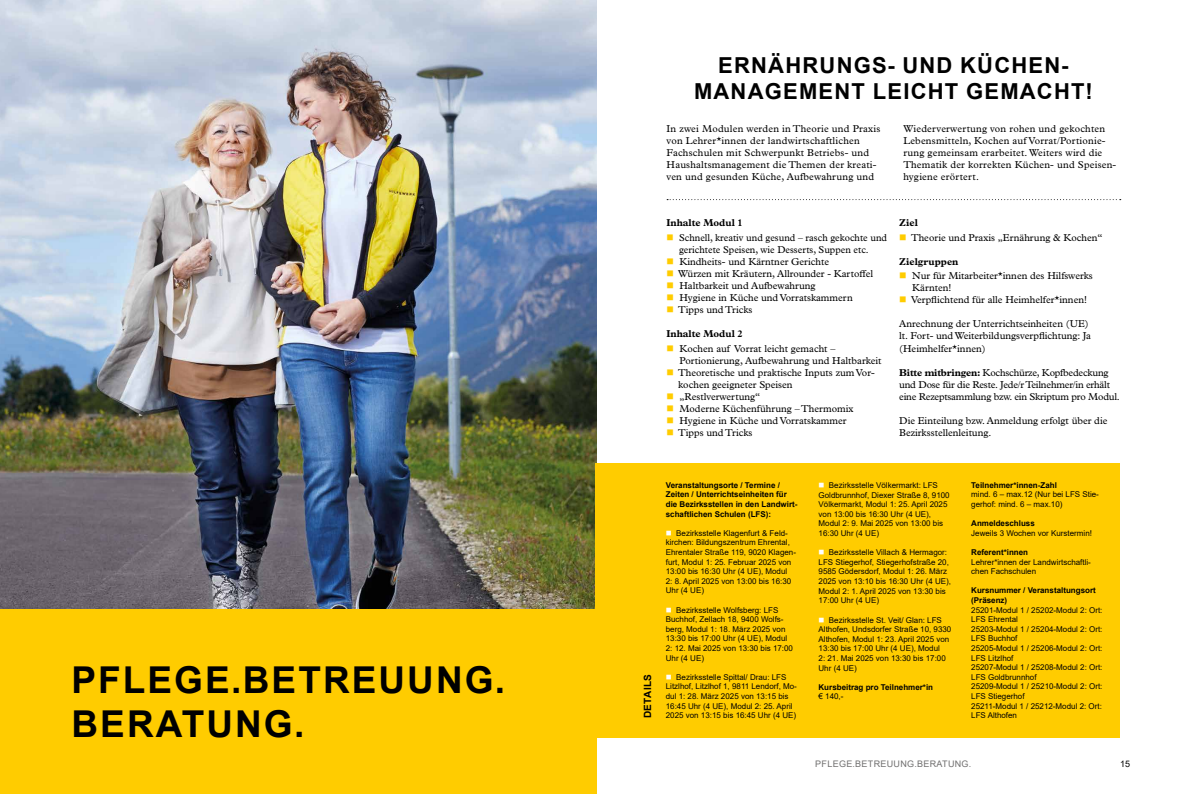
<style>
.page{position:relative;width:1191px;height:794px;background:#fff}
.page>*{position:absolute;margin:0;border:0;box-sizing:border-box;transform-origin:0 0}
.t1{font:700 37px/44.4px "Arial";letter-spacing:.055em;color:#000}
.t2{font:700 22px/26.4px "Arial";letter-spacing:.055em;color:#000;text-align:center}
.t3{font:10px/12px "Plantin MT Pro";color:#000}
.t4{font:10px/12px "Plantin MT Pro";letter-spacing:.02em;color:#000}
.t5{font:10px/12px "Plantin MT Pro";letter-spacing:-.02em;color:#000}
.t6{font:700 10px "Plantin MT Pro";color:#000}
.t7{font:700 10px "Arial";letter-spacing:.03em;color:#000}
.t8{font:9px "Arial";letter-spacing:.035em;color:#706f6f}
.t9{font:9px "Arial";color:#000}
.t10{font:8px/9.6px "Arial";color:#000}
.t11{font:700 8px/9.6px "Arial";color:#000}
.s1{color:#fc0}
.s2{font-weight:700}
.s3{color:#fff}
</style>
<div class="page">
<div style="left:0;top:609px;width:596px;height:185px;background:#fc0"></div>
<img style="left:0;top:0;width:596px;height:609px">
<svg style="left:667px;top:199px;width:453px;height:1px"></svg>
<div style="left:595px;top:463px;width:525px;height:274px;background:#fc0"></div>
<h1 class="t1" style="left:72px;top:658px;width:435px">PFLEGE.BETREUUNG.<br>BERATUNG.</h1>
<h2 class="t2" style="left:694px;top:52px;width:400px">ERNÄHRUNGS- UND KÜCHEN-<br>MANAGEMENT LEICHT GEMACHT!</h2>
<p class="t4" style="left:666px;top:123px;width:215px">In zwei Modulen werden in Theorie und Praxis von Lehrer*innen der landwirtschaftlichen Fachschulen mit Schwerpunkt Betriebs- und Haushaltsmanagement die Themen der kreati&shy;ven und gesunden Küche, Aufbewahrung und</p>
<p class="t4" style="left:903px;top:123px;width:214px">Wiederverwertung von rohen und gekochten Lebensmitteln, Kochen auf Vorrat/Portionie&shy;rung gemeinsam erarbeitet. Weiters wird die Thematik der korrekten Küchen- und Speisen&shy;hygiene erörtert.</p>
<p class="t6" style="left:666px;top:216px;width:78px">Inhalte Modul 1</p>
<p class="t3" style="left:666px;top:231px;width:222px;text-align:center"><span class="s1">■</span> Schnell, kreativ und gesund – rasch gekochte und gerichtete Speisen, wie Desserts, Suppen etc.</p>
<p class="t3" style="left:666px;top:255px;width:164px"><span class="s1">■</span> Kindheits- und Kärntner Gerichte</p>
<p class="t3" style="left:666px;top:267px;width:208px"><span class="s1">■</span> Würzen mit Kräutern, Allrounder - Kartoffel</p>
<p class="t3" style="left:666px;top:279px;width:151px"><span class="s1">■</span> Haltbarkeit und Aufbewahrung</p>
<p class="t3" style="left:666px;top:291px;width:188px"><span class="s1">■</span> Hygiene in Küche und Vorratskammern</p>
<p class="t3" style="left:666px;top:303px;width:88px"><span class="s1">■</span> Tipps und Tricks</p>
<p class="t6" style="left:666px;top:327px;width:78px">Inhalte Modul 2</p>
<p class="t3" style="left:679px;top:342px;width:204px;text-indent:-13px"><span class="s1">■</span> Kochen auf Vorrat leicht gemacht –<br>Portionierung, Aufbewahrung und Haltbarkeit</p>
<p class="t3" style="left:678px;top:366px;width:198px;text-indent:-12px"><span class="s1">■</span> Theoretische und praktische Inputs zum Vor&shy;kochen geeigneter Speisen</p>
<p class="t3" style="left:666px;top:390px;width:95px"><span class="s1">■</span> „Restlverwertung“</p>
<p class="t3" style="left:666px;top:402px;width:189px"><span class="s1">■</span> Moderne Küchenführung – Thermomix</p>
<p class="t3" style="left:666px;top:414px;width:182px"><span class="s1">■</span> Hygiene in Küche und Vorratskammer</p>
<p class="t3" style="left:666px;top:426px;width:88px"><span class="s1">■</span> Tipps und Tricks</p>
<p class="t6" style="left:899px;top:216px;width:20px">Ziel</p>
<p class="t3" style="left:899px;top:231px;width:205px"><span class="s1">■</span> Theorie und Praxis „Ernährung &amp; Kochen“</p>
<p class="t6" style="left:899px;top:255px;width:61px">Zielgruppen</p>
<p class="t3" style="left:912px;top:270px;width:182px;text-indent:-13px"><span class="s1">■</span> Nur für Mitarbeiter*innen des Hilfswerks<br>Kärnten!</p>
<p class="t3" style="left:899px;top:294px;width:189px"><span class="s1">■</span> Verpflichtend für alle Heimhelfer*innen!</p>
<p class="t3" style="left:899px;top:318px;width:193px">Anrechnung der Unterrichtseinheiten (UE) lt. Fort- und Weiterbildungsverpflichtung: Ja (Heimhelfer*innen)</p>
<p class="t5" style="left:899px;top:366px;width:222px"><span class="s2">Bitte mitbringen:</span> Kochschürze, Kopfbedeckung und Dose für die Reste. Jede/r Teilnehmer/in erhält eine Rezeptsammlung bzw. ein Skriptum pro Modul.</p>
<p class="t3" style="left:899px;top:414px;width:210px">Die Einteilung bzw. Anmeldung erfolgt über die<br>Bezirksstellenleitung.</p>
<p class="t7" style="left:640px;top:718px;width:45px;rotate:-90deg">DETAILS</p>
<p class="t11" style="left:666px;top:480px;width:133px">Veranstaltungsorte / Termine / Zeiten / Unterrichtseinheiten für die Bezirksstellen in den Landwirt&shy;schaftlichen Schulen (LFS):</p>
<p class="t10" style="left:666px;top:528px;width:132px"><span class="s3">■</span> Bezirksstelle Klagenfurt &amp; Feld&shy;kirchen: Bildungszentrum Ehrental,<br>Ehrentaler Straße 119, 9020 Klagen&shy;furt, Modul 1: 25. Februar 2025 von<br>13:00 bis 16:30 Uhr (4 UE), Modul<br>2: 8. April 2025 von 13:00 bis 16:30<br>Uhr (4 UE)</p>
<p class="t10" style="left:666px;top:605px;width:129px"><span class="s3">■</span> Bezirksstelle Wolfsberg: LFS<br>Buchhof, Zellach 18, 9400 Wolfs&shy;berg, Modul 1: 18. März 2025 von<br>13:30 bis 17:00 Uhr (4 UE), Modul<br>2: 12. Mai 2025 von 13:30 bis 17:00<br>Uhr (4 UE)</p>
<p class="t10" style="left:666px;top:672px;width:133px"><span class="s3">■</span> Bezirksstelle Spittal/ Drau: LFS Litzlhof, Litzlhof 1, 9811 Lendorf, Mo&shy;dul 1: 28. März 2025 von 13:15 bis 16:45 Uhr (4 UE), Modul 2: 25. April 2025 von 13:15 bis 16:45 Uhr (4 UE)</p>
<p class="t10" style="left:818px;top:480px;width:133px"><span class="s3">■</span> Bezirksstelle Völkermarkt: LFS<br>Goldbrunnhof, Diexer Straße 8, 9100<br>Völkermarkt, Modul 1: 25. April 2025 von 13:00 bis 16:30 Uhr (4 UE),<br>Modul 2: 9. Mai 2025 von 13:00 bis<br>16:30 Uhr (4 UE)</p>
<p class="t10" style="left:818px;top:547px;width:134px"><span class="s3">■</span> Bezirksstelle Villach &amp; Hermagor:<br>LFS Stiegerhof, Stiegerhofstraße 20,<br>9585 Gödersdorf, Modul 1: 26. März<br>2025 von 13:10 bis 16:30 Uhr (4 UE),<br>Modul 2: 1. April 2025 von 13:30 bis<br>17:00 Uhr (4 UE)</p>
<p class="t10" style="left:818px;top:615px;width:134px"><span class="s3">■</span> Bezirksstelle St. Veit/ Glan: LFS<br>Althofen, Undsdorfer Straße 10, 9330<br>Althofen, Modul 1: 23. April 2025 von<br>13:30 bis 17:00 Uhr (4 UE), Modul<br>2: 21. Mai 2025 von 13:30 bis 17:00<br>Uhr (4 UE)</p>
<p class="t11" style="left:818px;top:682px;width:116px">Kursbeitrag pro Teilnehmer*in</p>
<p class="t10" style="left:818px;top:691px;width:26px">€ 140,-</p>
<p class="t11" style="left:971px;top:480px;width:87px">Teilnehmer*innen-Zahl</p>
<p class="t10" style="left:971px;top:489px;width:129px">mind. 6 – max.12 (Nur bei LFS Stie&shy;gerhof: mind. 6 – max.10)</p>
<p class="t11" style="left:971px;top:518px;width:65px">Anmeldeschluss</p>
<p class="t10" style="left:971px;top:528px;width:122px">Jeweils 3 Wochen vor Kurstermin!</p>
<p class="t11" style="left:971px;top:547px;width:58px">Referent*innen</p>
<p class="t10" style="left:971px;top:557px;width:121px">Lehrer*innen der Landwirtschaftli&shy;chen Fachschulen</p>
<p class="t11" style="left:971px;top:586px;width:126px">Kursnummer / Veranstaltungsort (Präsenz)</p>
<p class="t10" style="left:971px;top:605px;width:133px">25201-Modul 1 / 25202-Modul 2: Ort:<br>LFS Ehrental<br>25203-Modul 1 / 25204-Modul 2: Ort:<br>LFS Buchhof<br>25205-Modul 1 / 25206-Modul 2: Ort:<br>LFS Litzlhof<br>25207-Modul 1 / 25208-Modul 2: Ort:<br>LFS Goldbrunnhof<br>25209-Modul 1 / 25210-Modul 2: Ort:<br>LFS Stiegerhof<br>25211-Modul 1 / 25212-Modul 2: Ort:<br>LFS Althofen</p>
<p class="t8" style="left:815px;top:757px;width:157px">PFLEGE.BETREUUNG.BERATUNG.</p>
<p class="t9" style="left:1120px;top:757px;width:12px">15</p>
</div>
